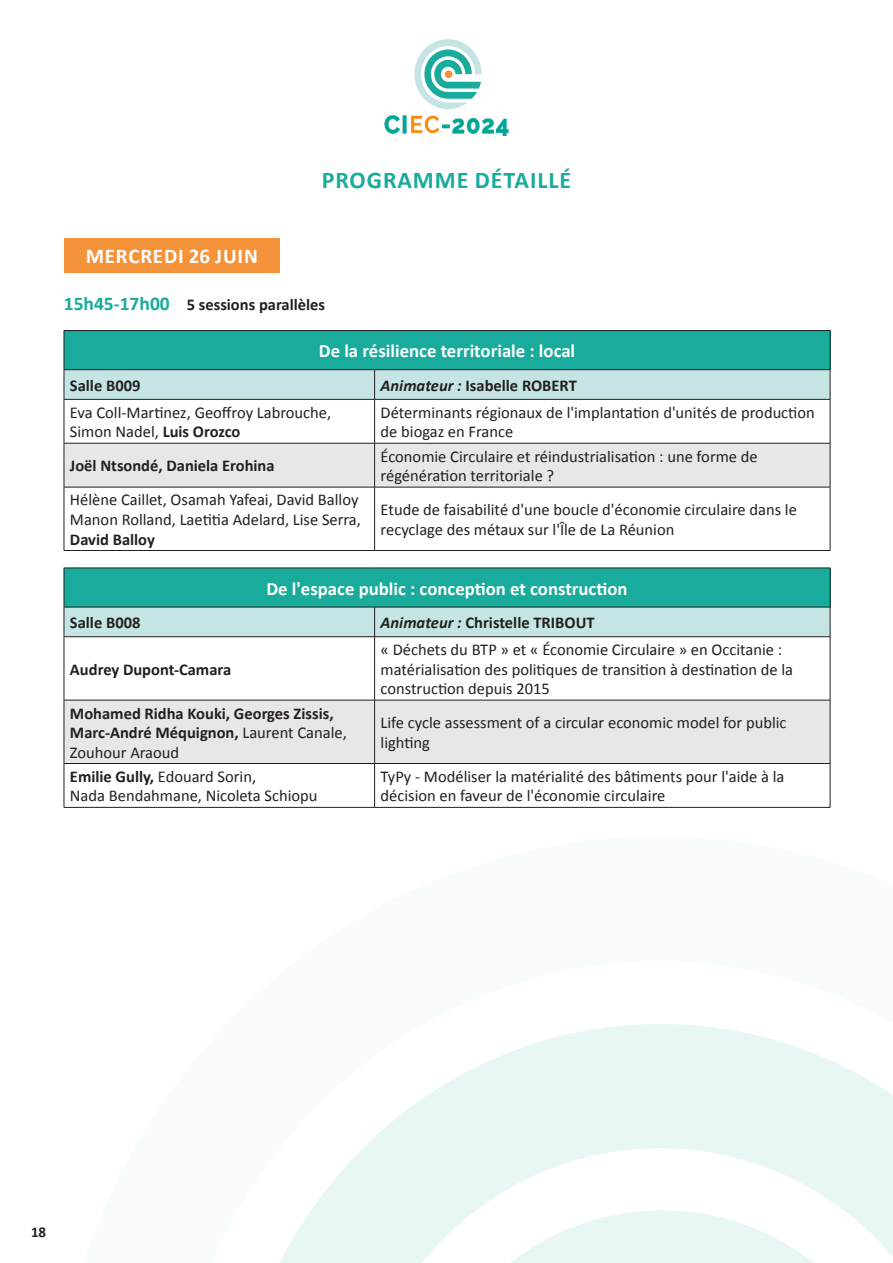
<style>
.page{position:relative;width:893px;height:1263px;background:#fff}
.page>*{position:absolute;margin:0;border:0;box-sizing:border-box;transform-origin:0 0}
.t1{font:700 24px "Calibri";letter-spacing:.04em;color:#19ab9b}
.t2{font:700 21px "Calibri";letter-spacing:.04em;color:#fff}
.t3{font:700 18.75px "Calibri";color:#fff}
.t4{font:16.5px/19.5px "Calibri";color:#231f20}
.t5{font:700 16.5px/19.5px "Calibri";color:#231f20}
.t6{font:700 15px "Calibri";color:#231f20}
.s1{font-size:19.5px;color:#19ab9b}
.s2{font-style:italic}
.s3{font-weight:700}
.s4{font-weight:400}
</style>
<div class="page">
<svg style="left:280px;top:1024px;width:613px;height:239px;fill:#e8f6f5"></svg>
<img style="left:384px;top:115px;width:125px;height:20px">
<svg style="left:414px;top:39px;width:68px;height:70px"></svg>
<div style="left:64px;top:331px;width:766px;height:39px;background:#19ab9b"></div>
<div style="left:65px;top:444px;width:765px;height:43px;background:#e6e7e9"></div>
<hr style="left:64px;top:330px;width:311px;height:1px;background:#231f20">
<hr style="left:64px;top:331px;width:1px;height:38px;background:#231f20">
<hr style="left:375px;top:330px;width:455px;height:1px;background:#231f20">
<hr style="left:830px;top:331px;width:1px;height:38px;background:#231f20">
<hr style="left:64px;top:369px;width:311px;height:1px;background:#231f20">
<hr style="left:375px;top:369px;width:455px;height:1px;background:#231f20">
<svg style="left:64px;top:370px;width:767px;height:29px;background:#c2e2e1"></svg>
<hr style="left:64px;top:399px;width:311px;height:1px;background:#231f20">
<hr style="left:64px;top:399px;width:1px;height:44px;background:#231f20">
<hr style="left:375px;top:399px;width:455px;height:1px;background:#231f20">
<hr style="left:374px;top:399px;width:1px;height:44px;background:#231f20">
<hr style="left:830px;top:399px;width:1px;height:44px;background:#231f20">
<hr style="left:64px;top:443px;width:311px;height:1px;background:#231f20">
<hr style="left:64px;top:443px;width:1px;height:44px;background:#231f20">
<hr style="left:375px;top:443px;width:455px;height:1px;background:#231f20">
<hr style="left:374px;top:443px;width:1px;height:44px;background:#231f20">
<hr style="left:830px;top:443px;width:1px;height:44px;background:#231f20">
<hr style="left:64px;top:487px;width:311px;height:1px;background:#231f20">
<hr style="left:64px;top:487px;width:1px;height:63px;background:#231f20">
<hr style="left:375px;top:487px;width:455px;height:1px;background:#231f20">
<hr style="left:374px;top:487px;width:1px;height:63px;background:#231f20">
<hr style="left:830px;top:487px;width:1px;height:63px;background:#231f20">
<hr style="left:64px;top:550px;width:311px;height:1px;background:#231f20">
<hr style="left:375px;top:550px;width:455px;height:1px;background:#231f20">
<div style="left:64px;top:568px;width:766px;height:39px;background:#19ab9b"></div>
<div style="left:65px;top:701px;width:765px;height:62px;background:#e6e7e9"></div>
<hr style="left:64px;top:568px;width:311px;height:1px;background:#231f20">
<hr style="left:64px;top:568px;width:1px;height:39px;background:#231f20">
<hr style="left:375px;top:568px;width:455px;height:1px;background:#231f20">
<hr style="left:830px;top:568px;width:1px;height:39px;background:#231f20">
<div style="left:64px;top:607px;width:767px;height:30px;background:#c5e5e4"></div>
<hr style="left:64px;top:636px;width:311px;height:1px;background:#231f20">
<hr style="left:64px;top:637px;width:1px;height:63px;background:#231f20">
<hr style="left:375px;top:636px;width:455px;height:1px;background:#231f20">
<hr style="left:374px;top:637px;width:1px;height:63px;background:#231f20">
<hr style="left:830px;top:637px;width:1px;height:63px;background:#231f20">
<hr style="left:64px;top:700px;width:311px;height:1px;background:#231f20">
<hr style="left:64px;top:700px;width:1px;height:63px;background:#231f20">
<hr style="left:375px;top:700px;width:455px;height:1px;background:#231f20">
<hr style="left:374px;top:700px;width:1px;height:63px;background:#231f20">
<hr style="left:830px;top:700px;width:1px;height:63px;background:#231f20">
<hr style="left:64px;top:763px;width:311px;height:1px;background:#231f20">
<hr style="left:64px;top:764px;width:1px;height:43px;background:#231f20">
<hr style="left:375px;top:763px;width:455px;height:1px;background:#231f20">
<hr style="left:374px;top:764px;width:1px;height:43px;background:#231f20">
<hr style="left:830px;top:764px;width:1px;height:43px;background:#231f20">
<hr style="left:64px;top:807px;width:311px;height:1px;background:#231f20">
<hr style="left:375px;top:807px;width:455px;height:1px;background:#231f20">
<div style="left:64px;top:238px;width:216px;height:35px;background:#f5933b"></div>
<p class="t2" style="left:86px;top:242px;width:174px">MERCREDI 26 JUIN</p>
<p class="t1" style="left:322px;top:163px;width:251px">PROGRAMME DÉTAILLÉ</p>
<p class="t5" style="left:64px;top:294px;width:263px"><span class="s1">15h45-17h00</span> 5 sessions parallèles</p>
<p class="t3" style="left:319px;top:338px;width:258px">De la résilience territoriale : local</p>
<p class="t5" style="left:70px;top:375px;width:72px">Salle B009</p>
<p class="t5" style="left:381px;top:375px;width:198px"><span class="s2">Animateur :</span> Isabelle ROBERT</p>
<p class="t4" style="left:70px;top:402px;width:263px">Eva Coll-Martinez, Geoffroy Labrouche,<br>Simon Nadel, <span class="s3">Luis Orozco</span></p>
<p class="t4" style="left:381px;top:402px;width:436px">Déterminants régionaux de l'implantation d'unités de production de biogaz en France</p>
<p class="t5" style="left:70px;top:456px;width:206px">Joël Ntsondé, Daniela Erohina</p>
<p class="t4" style="left:381px;top:446px;width:379px">Économie Circulaire et réindustrialisation : une forme de régénération territoriale ?</p>
<p class="t4" style="left:70px;top:490px;width:293px">Hélène Caillet, Osamah Yafeai, David Balloy<br>Manon Rolland, Laetitia Adelard, Lise Serra,<br><span class="s3">David Balloy</span></p>
<p class="t4" style="left:381px;top:500px;width:418px">Etude de faisabilité d'une boucle d'économie circulaire dans le recyclage des métaux sur l'Île de La Réunion</p>
<p class="t3" style="left:266px;top:575px;width:363px">De l'espace public : conception et construction</p>
<p class="t5" style="left:70px;top:612px;width:72px">Salle B008</p>
<p class="t5" style="left:381px;top:612px;width:216px"><span class="s2">Animateur :</span> Christelle TRIBOUT</p>
<p class="t5" style="left:70px;top:659px;width:163px">Audrey Dupont-Camara</p>
<p class="t4" style="left:381px;top:639px;width:414px">« Déchets du BTP » et « Économie Circulaire » en Occitanie : matérialisation des politiques de transition à destination de la construction depuis 2015</p>
<p class="t5" style="left:70px;top:703px;width:278px">Mohamed Ridha Kouki, Georges Zissis,<br>Marc-André Méquignon, <span class="s4">Laurent Canale,<br>Zouhour Araoud</span></p>
<p class="t4" style="left:381px;top:712px;width:407px">Life cycle assessment of a circular economic model for public lighting</p>
<p class="t4" style="left:70px;top:766px;width:249px"><span class="s3">Emilie Gully,</span> Edouard Sorin,<br>Nada Bendahmane, Nicoleta Schiopu</p>
<p class="t4" style="left:381px;top:766px;width:405px">TyPy - Modéliser la matérialité des bâtiments pour l'aide à la décision en faveur de l'économie circulaire</p>
<p class="t6" style="left:31px;top:1221px;width:17px">18</p>
</div>
